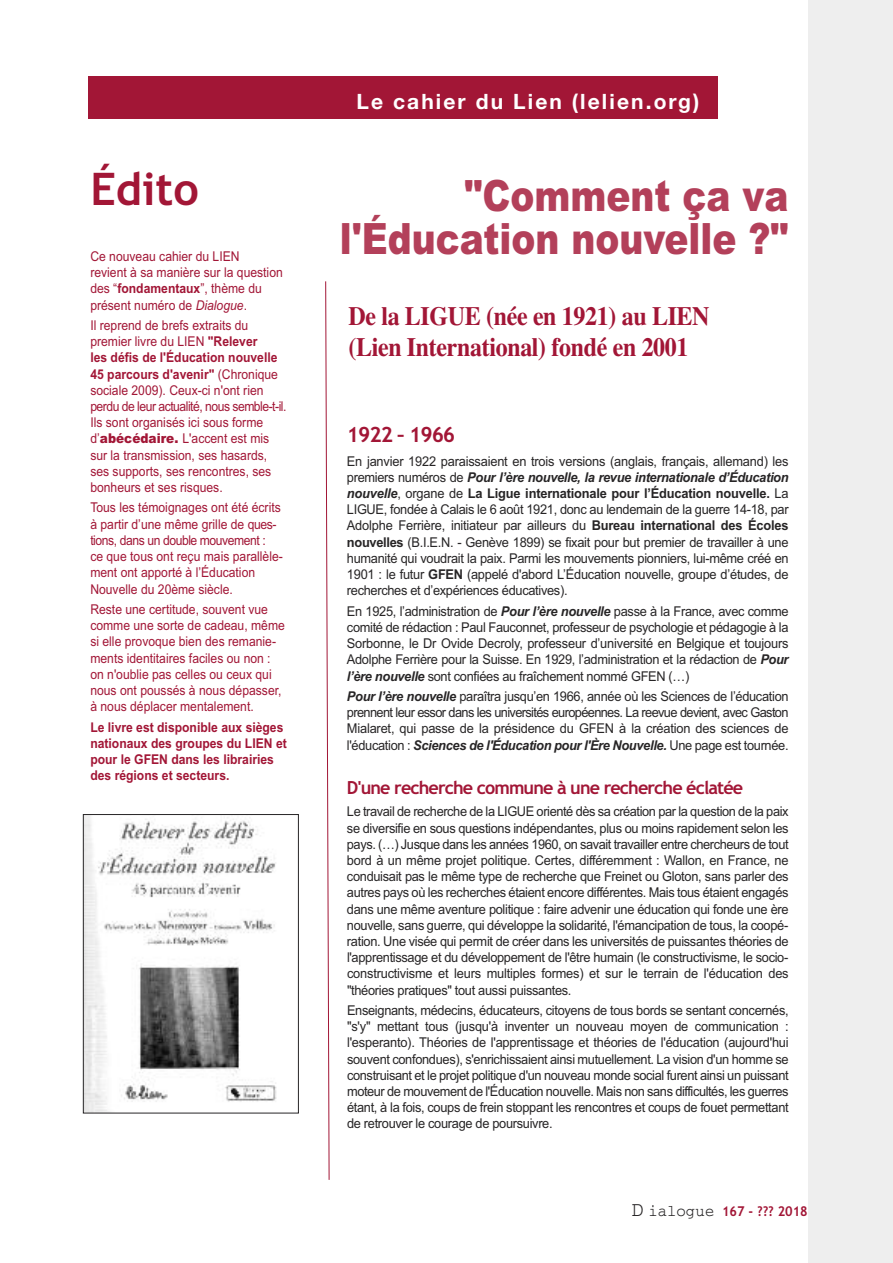
<style>
.page{position:relative;width:893px;height:1263px;background:#fff}
.page>*{position:absolute;margin:0;border:0;box-sizing:border-box;transform-origin:0 0}
.t1{font:700 45px "Trebuchet MS";color:#a21636}
.t2{font:900 43.2px/43.5px "Arial";color:#b3405a;text-align:right;scale:.83 1}
.t3{font:700 26.4px/31.7px "Times";letter-spacing:-.015em;color:#a21636;scale:.91 1}
.t4{font:700 21px "Helvetica Neue";letter-spacing:.1em;color:#fff}
.t5{font:700 21px "Trebuchet MS";letter-spacing:-.05em;color:#a21636}
.t6{font:700 18px "Trebuchet MS";letter-spacing:-.05em;color:#a21636}
.t7{font:13.5px/16.2px "Arial";letter-spacing:-.025em;color:#272526;text-align:justify;scale:.95 1}
.t8{font:13.5px/16.2px "Arial";color:#a21636;scale:.9 1}
.t9{font:700 13.5px/16.2px "Arial";color:#a21636;scale:.9 1}
.t10{font:700 13.5px "Trebuchet MS";color:#a21636;scale:.95 1}
.s1{font-weight:700}
.s2{font-style:italic}
.s3{font-weight:900}
.s4{font-weight:700;font-style:italic}
.s5{font-family:"Courier";font-weight:400;font-size:21px;color:#272526}
.s6{font-family:"Courier";font-weight:400;font-size:16.5px;color:#272526}
</style>
<div class="page">
<div style="left:89px;top:77px;width:629px;height:42px;background:#a21636"></div>
<div style="left:808px;top:0;width:85px;height:1263px;background:#eee"></div>
<svg style="left:325px;top:281px;width:4px;height:899px"></svg>
<img style="left:85px;top:816px;width:192px;height:295px">
<div style="left:83px;top:814px;width:216px;height:299px;border:1px solid #272526"></div>
<h1 class="t1" style="left:90px;top:163px;width:110px">Édito</h1>
<p class="t8" style="left:90px;top:248px;width:215px">Ce nouveau cahier du LIEN<br>revient à sa manière sur la question des “<span class="s1">fondamentaux</span>”, thème du présent numéro de <span class="s2">Dialogue</span>.</p>
<p class="t8" style="left:90px;top:317px;width:219px">Il reprend de brefs extraits du premier livre du LIEN <span class="s1">"Relever<br>les défis de l'Éducation nouvelle 45 parcours d'avenir"</span> (Chronique sociale 2009). Ceux-ci n'ont rien perdu de leur actualité, nous semble-t-il.<br>Ils sont organisés ici sous forme d’<span class="s3">abécédaire.</span> L'accent est mis sur la transmission, ses hasards, ses supports, ses rencontres, ses bonheurs et ses risques.</p>
<p class="t8" style="left:90px;top:500px;width:215px">Tous les témoignages ont été écrits à partir d’une même grille de ques&shy;tions, dans un double mouvement :<br>ce que tous ont reçu mais parallèle&shy;ment ont apporté à l’Éducation<br>Nouvelle du 20ème siècle.</p>
<p class="t8" style="left:90px;top:601px;width:218px">Reste une certitude, souvent vue comme une sorte de cadeau, même si elle provoque bien des remanie&shy;ments identitaires faciles ou non : on n'oublie pas celles ou ceux qui nous ont poussés à nous dépasser, à nous déplacer mentalement.</p>
<p class="t9" style="left:90px;top:719px;width:220px">Le livre est disponible aux sièges nationaux des groupes du LIEN et pour le GFEN dans les librairies des régions et secteurs.</p>
<h3 class="t4" style="left:356px;top:88px;width:344px">Le cahier du Lien (lelien.org)</h3>
<h2 class="t2" style="left:340px;top:174px;width:542px">"Comment ça va l'Éducation nouvelle ?"</h2>
<h3 class="t3" style="left:348px;top:300px;width:398px">De la LIGUE (née en 1921) au LIEN (Lien International) fondé en 2001</h3>
<h3 class="t5" style="left:347px;top:422px;width:110px">1922 – 1966</h3>
<p class="t7" style="left:347px;top:453px;width:466px">En janvier 1922 paraissaient en trois versions (anglais, français, allemand) les premiers numéros de <span class="s4">Pour l’ère nouvelle, la revue internationale d’Éducation nouvelle</span>, organe de <span class="s1">La Ligue internationale pour l’Éducation nouvelle.</span> La LIGUE, fondée à Calais le 6 août 1921, donc au lendemain de la guerre 14-18, par Adolphe Ferrière, initiateur par ailleurs du <span class="s1">Bureau international des Écoles nouvelles</span> (B.I.E.N. - Genève 1899) se fixait pour but premier de travailler à une humanité qui voudrait la paix. Parmi les mouvements pionniers, lui-même créé en 1901 : le futur <span class="s1">GFEN</span> (appelé d'abord L’Éducation nouvelle, groupe d’études, de recherches et d’expériences éducatives).</p>
<p class="t7" style="left:347px;top:603px;width:466px">En 1925, l’administration de <span class="s4">Pour l’ère nouvelle</span> passe à la France, avec comme comité de rédaction : Paul Fauconnet, professeur de psychologie et pédagogie à la Sorbonne, le Dr Ovide Decroly, professeur d’université en Belgique et toujours Adolphe Ferrière pour la Suisse. En 1929, l’administration et la rédaction de <span class="s4">Pour l’ère nouvelle</span> sont confiées au fraîchement nommé GFEN (…)</p>
<p class="t7" style="left:347px;top:688px;width:466px"><span class="s4">Pour l’ère nouvelle</span> paraîtra jusqu’en 1966, année où les Sciences de l’éducation prennent leur essor dans les universités européennes. La reevue devient, avec Gaston Mialaret, qui passe de la présidence du GFEN à la création des sciences de l'éducation : <span class="s4">Sciences de l'Éducation pour l'Ère Nouvelle.</span> Une page est tournée.</p>
<h3 class="t6" style="left:347px;top:777px;width:398px">D'une recherche commune à une recherche éclatée</h3>
<p class="t7" style="left:347px;top:804px;width:466px">Le travail de recherche de la LIGUE orienté dès sa création par la question de la paix se diversifie en sous questions indépendantes, plus ou moins rapidement selon les pays. (…) Jusque dans les années 1960, on savait travailler entre chercheurs de tout bord à un même projet politique. Certes, différemment : Wallon, en France, ne conduisait pas le même type de recherche que Freinet ou Gloton, sans parler des autres pays où les recherches étaient encore différentes. Mais tous étaient engagés dans une même aventure politique : faire advenir une éducation qui fonde une ère nouvelle, sans guerre, qui développe la solidarité, l'émancipation de tous, la coopé&shy;ration. Une visée qui permit de créer dans les universités de puissantes théories de l'apprentissage et du développement de l'être humain (le constructivisme, le socio&shy;constructivisme et leurs multiples formes) et sur le terrain de l'éducation des "théories pratiques" tout aussi puissantes.</p>
<p class="t7" style="left:347px;top:1002px;width:466px">Enseignants, médecins, éducateurs, citoyens de tous bords se sentant concernés, "s'y" mettant tous (jusqu'à inventer un nouveau moyen de communication : l'esperanto). Théories de l'apprentissage et théories de l'éducation (aujourd'hui souvent confondues), s'enrichissaient ainsi mutuellement. La vision d'un homme se construisant et le projet politique d'un nouveau monde social furent ainsi un puissant moteur de mouvement de l'Éducation nouvelle. Mais non sans difficultés, les guerres étant, à la fois, coups de frein stoppant les rencontres et coups de fouet permettant de retrouver le courage de poursuivre.</p>
<p class="t10" style="left:632px;top:1204px;width:187px"><span class="s5">D</span> <span class="s6">ialogue</span> 167 - ??? 2018</p>
</div>
